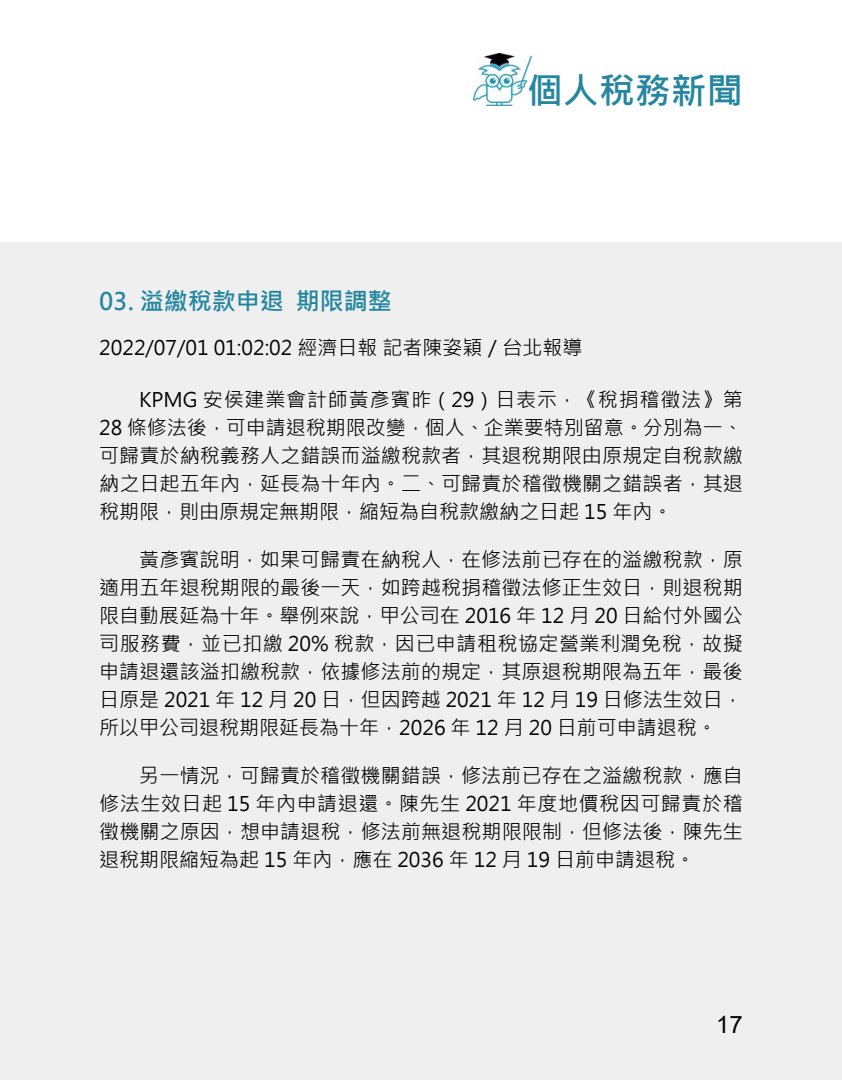
<style>
.page{position:relative;width:842px;height:1080px;background:#fff}
.page>*{position:absolute;margin:0;border:0;box-sizing:border-box;transform-origin:0 0}
.t1{font:700 36px "Microsoft Jheng Hei";color:#2486a0}
.t2{font:700 24px "Microsoft Jheng Hei";color:#2486a0}
.t3{font:24px "Arial";color:#000}
.t4{font:20px/28px "Microsoft Jheng Hei";color:#000;text-align:justify}
</style>
<div class="page">
<div style="left:0;top:243px;width:842px;height:837px;background:#efefef"></div>
<img style="left:474px;top:53px;width:57px;height:53px">
<h1 class="t1" style="left:527px;top:68px;width:217px">個人稅務新聞</h1>
<p class="t2" style="left:99px;top:287px;width:294px">03. 溢繳稅款申退 期限調整</p>
<p class="t4" style="left:99px;top:334px;width:485px">2022/07/01 01:02:02 經濟日報 記者陳姿穎／台北報導</p>
<p class="t4" style="left:99px;top:386px;width:645px;text-indent:40px">KPMG 安侯建業會計師黃彥賓昨（29）日表示，《稅捐稽徵法》第28 條修法後，可申請退稅期限改變，個人、企業要特別留意。分別為一、可歸責於納稅義務人之錯誤而溢繳稅款者，其退稅期限由原規定自稅款繳納之日起五年內，延長為十年內。二、可歸責於稽徵機關之錯誤者，其退稅期限，則由原規定無期限，縮短為自稅款繳納之日起 15 年內。</p>
<p class="t4" style="left:99px;top:546px;width:645px;text-indent:40px">黃彥賓說明，如果可歸責在納稅人，在修法前已存在的溢繳稅款，原適用五年退稅期限的最後一天，如跨越稅捐稽徵法修正生效日，則退稅期限自動展延為十年。舉例來說，甲公司在 2016 年 12 月 20 日給付外國公司服務費，並已扣繳 20% 稅款，因已申請租稅協定營業利潤免稅，故擬申請退還該溢扣繳稅款，依據修法前的規定，其原退稅期限為五年，最後日原是 2021 年 12 月 20 日，但因跨越 2021 年 12 月 19 日修法生效日，所以甲公司退稅期限延長為十年，2026 年 12 月 20 日前可申請退稅。</p>
<p class="t4" style="left:99px;top:762px;width:645px;text-indent:40px">另一情況，可歸責於稽徵機關錯誤，修法前已存在之溢繳稅款，應自修法生效日起 15 年內申請退還。陳先生 2021 年度地價稅因可歸責於稽徵機關之原因，想申請退稅，修法前無退稅期限限制，但修法後，陳先生退稅期限縮短為起 15 年內，應在 2036 年 12 月 19 日前申請退稅。</p>
<p class="t3" style="left:716px;top:1008px;width:28px">17</p>
</div>
